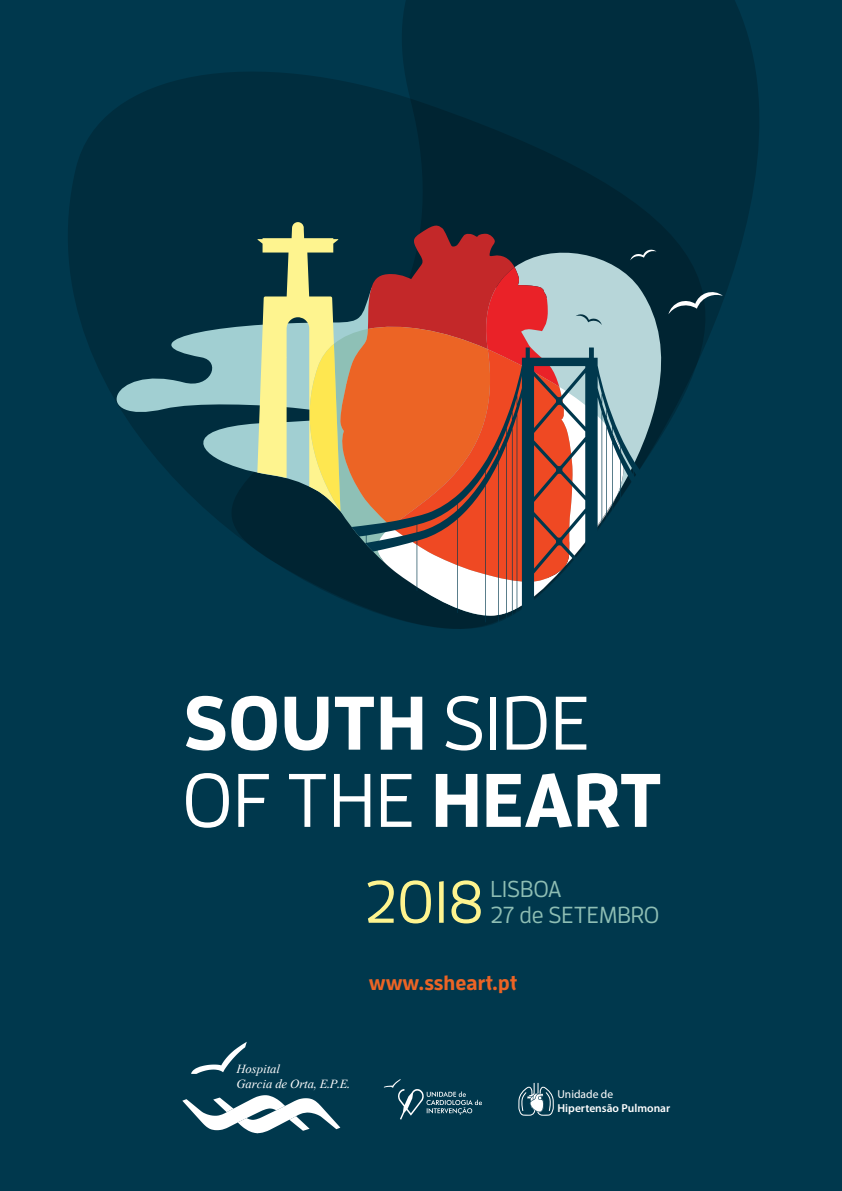
<style>
.page{position:relative;width:842px;height:1191px;background:#00384d}
.page>*{position:absolute;margin:0;border:0;box-sizing:border-box;transform-origin:0 0}
.t1{font:500 75.6px "Enzo OT";color:#fff}
.t2{font:700 75.6px "Enzo OT";color:#fff}
.t3{font:500 59.5px "Enzo OT";color:#fef48f}
.t4{font:500 23.2px "Enzo OT";color:#8ebeb4}
.t5{font:500 23px "Enzo OT";color:#8ebeb4}
.t6{font:700 20.4px "Enzo OT";color:#ec6425}
.t7{font:italic 12.6px/15.2px "Dai Banna SIL Light";color:#fff}
.t8{font:600 11.6px "Myriad Pro";color:#fff}
.t9{font:11.6px "Myriad Pro";color:#fff}
.s1{font-weight:500}
.s2{font-weight:700}
</style>
<div class="page">
<svg style="left:402px;top:0;width:357px;height:344px;fill:#002d3e"></svg>
<svg style="left:68px;top:72px;width:637px;height:557px;fill:#002d3e"></svg>
<svg style="left:89px;top:269px;width:263px;height:348px"></svg>
<svg style="left:617px;top:240px;width:64px;height:107px;fill:#002432"></svg>
<svg style="left:352px;top:347px;width:340px;height:279px"></svg>
<svg style="left:668px;top:291px;width:55px;height:23px"></svg>
<svg style="left:630px;top:249px;width:26px;height:11px"></svg>
<svg style="left:257px;top:222px;width:360px;height:394px"></svg>
<svg style="left:384px;top:1079px;width:98px;height:40px"></svg>
<svg style="left:191px;top:1042px;width:56px;height:32px"></svg>
<svg style="left:182px;top:1095px;width:158px;height:39px"></svg>
<svg style="left:518px;top:1082px;width:36px;height:33px"></svg>
<h1 class="t2" style="left:183px;top:675px;width:409px">SOUTH <span class="s1">SIDE</span></h1>
<h1 class="t1" style="left:182px;top:756px;width:482px">OF THE <span class="s2">HEART</span></h1>
<h2 class="t3" style="left:365px;top:867px;width:121px">2018</h2>
<h3 class="t5" style="left:490px;top:875px;width:73px">LISBOA</h3>
<h3 class="t4" style="left:490px;top:901px;width:171px">27 de SETEMBRO</h3>
<h3 class="t6" style="left:369px;top:970px;width:150px">www.ssheart.pt</h3>
<p class="t7" style="left:236px;top:1062px;width:115px">Hospital<br>Garcia de Orta, E.P.E.</p>
<p class="t9" style="left:557px;top:1086px;width:57px">Unidade de</p>
<p class="t8" style="left:557px;top:1100px;width:114px">Hipertensão Pulmonar</p>
</div>
